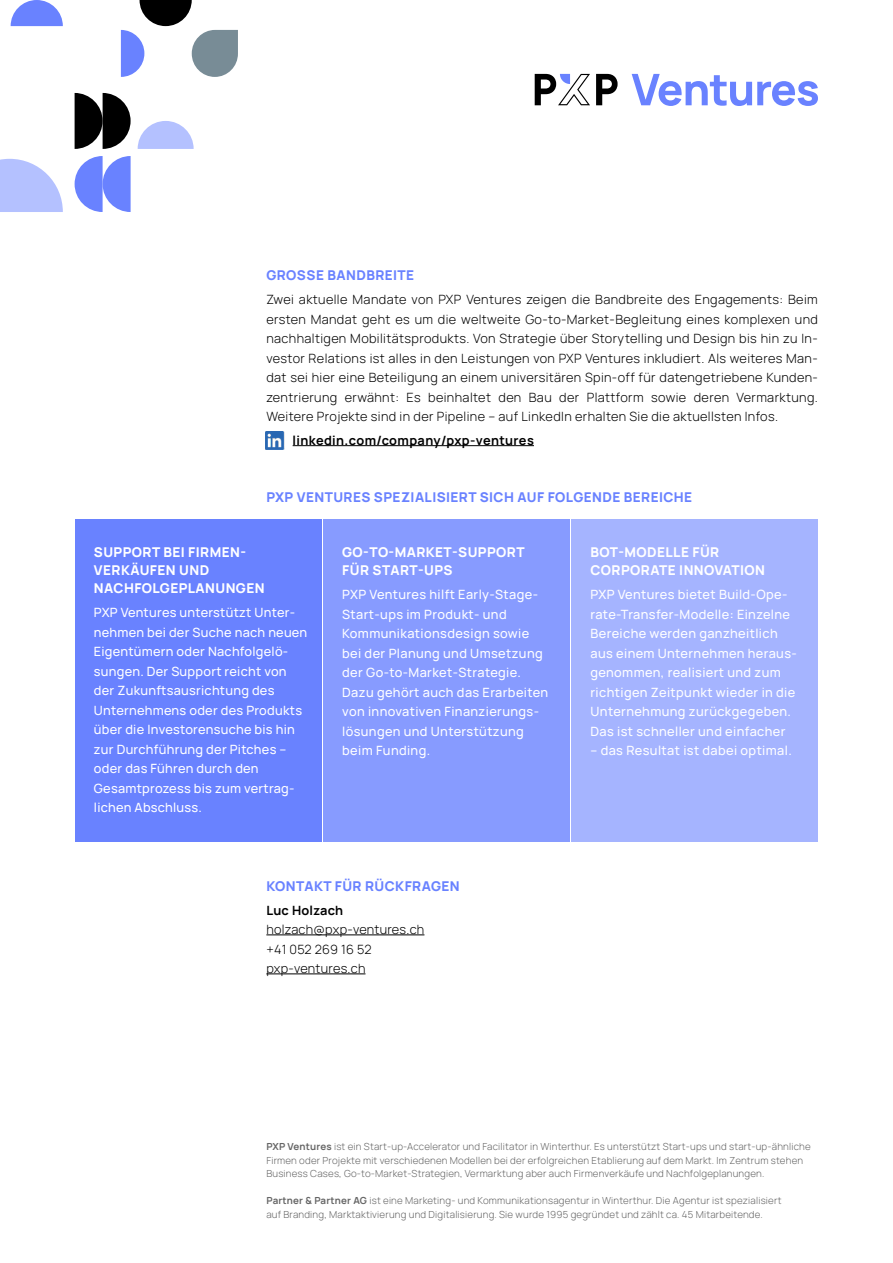
<style>
.page{position:relative;width:893px;height:1263px;background:#fff}
.page>*{position:absolute;margin:0;border:0;box-sizing:border-box;transform-origin:0 0}
.t1{font:800 13.5px/18px "Manrope";letter-spacing:.03em;color:#fff}
.t2{font:800 13.5px "Manrope";letter-spacing:.03em;color:#6982ff}
.t3{font:500 12.75px/19.5px "Manrope";letter-spacing:.03em;color:#fff}
.t4{font:300 12.75px/19.5px "Manrope";letter-spacing:.02em;color:#000;text-align:justify}
.t5{font:700 12.75px "Manrope";letter-spacing:.025em;color:#000}
.t6{font:300 9.75px/13.5px "Manrope";letter-spacing:.02em;color:#666}
.s1{font-weight:700}
</style>
<div class="page">
<hr style="left:293px;top:445px;width:241px;height:1px;background:#000">
<hr style="left:266px;top:935px;width:158px;height:1px;background:#000">
<hr style="left:266px;top:974px;width:99px;height:1px;background:#000">
<div style="left:75px;top:519px;width:246px;height:323px;background:#6982ff"></div>
<div style="left:323px;top:519px;width:246px;height:323px;background:#879bff"></div>
<div style="left:571px;top:519px;width:247px;height:323px;background:#a5b4ff"></div>
<svg style="left:11px;top:0;width:52px;height:26px"></svg>
<svg style="left:121px;top:0;width:117px;height:77px"></svg>
<svg style="left:138px;top:121px;width:56px;height:28px"></svg>
<svg style="left:0;top:159px;width:63px;height:53px"></svg>
<svg style="left:75px;top:93px;width:56px;height:56px"></svg>
<svg style="left:75px;top:156px;width:56px;height:56px"></svg>
<svg style="left:535px;top:74px;width:55px;height:31px"></svg>
<svg style="left:596px;top:74px;width:22px;height:31px"></svg>
<svg style="left:632px;top:74px;width:186px;height:32px"></svg>
<img style="left:266px;top:432px;width:18px;height:18px">
<p class="t2" style="left:266px;top:266px;width:149px">GROSSE BANDBREITE</p>
<p class="t4" style="left:266px;top:289px;width:553px">Zwei aktuelle Mandate von PXP Ventures zeigen die Bandbreite des Engagements: Beim ersten Mandat geht es um die weltweite Go-to-Market-Begleitung eines komplexen und nachhaltigen Mobilitätsprodukts. Von Strategie über Storytelling und Design bis hin zu In&shy;vestor Relations ist alles in den Leistungen von PXP Ventures inkludiert. Als weiteres Man&shy;dat sei hier eine Beteiligung an einem universitären Spin-off für datengetriebene Kunden&shy;zentrierung erwähnt: Es beinhaltet den Bau der Plattform sowie deren Vermarktung.<br>Weitere Projekte sind in der Pipeline – auf LinkedIn erhalten Sie die aktuellsten Infos.</p>
<p class="t5" style="left:293px;top:431px;width:243px">linkedin.com/company/pxp-ventures</p>
<p class="t2" style="left:266px;top:488px;width:427px">PXP VENTURES SPEZIALISIERT SICH AUF FOLGENDE BEREICHE</p>
<p class="t1" style="left:94px;top:543px;width:172px">SUPPORT BEI FIRMEN-<br>VERKÄUFEN UND<br>NACHFOLGEPLANUNGEN</p>
<p class="t3" style="left:94px;top:602px;width:215px">PXP Ventures unterstützt Unter&shy;nehmen bei der Suche nach neuen<br>Eigentümern oder Nachfolgelö&shy;sungen. Der Support reicht von der Zukunftsausrichtung des<br>Unternehmens oder des Produkts über die Investorensuche bis hin zur Durchführung der Pitches – oder das Führen durch den<br>Gesamtprozess bis zum vertrag&shy;lichen Abschluss.</p>
<p class="t1" style="left:342px;top:543px;width:184px">GO-TO-MARKET-SUPPORT<br>FÜR START-UPS</p>
<p class="t3" style="left:342px;top:584px;width:207px">PXP Ventures hilft Early-Stage-<br>Start-ups im Produkt- und<br>Kommunikationsdesign sowie bei der Planung und Umsetzung der Go-to-Market-Strategie.<br>Dazu gehört auch das Erarbeiten von innovativen Finanzierungs&shy;lösungen und Unterstützung beim Funding.</p>
<p class="t2" style="left:266px;top:876px;width:195px">KONTAKT FÜR RÜCKFRAGEN</p>
<p class="t5" style="left:266px;top:901px;width:78px">Luc Holzach</p>
<p class="t4" style="left:266px;top:919px;width:159px;text-align:left">holzach@pxp-ventures.ch +41 052 269 16 52 pxp-ventures.ch</p>
<p class="t1" style="left:590px;top:543px;width:176px">BOT-MODELLE FÜR<br>CORPORATE INNOVATION</p>
<p class="t3" style="left:590px;top:584px;width:208px">PXP Ventures bietet Build-Ope&shy;rate-Transfer-Modelle: Einzelne<br>Bereiche werden ganzheitlich aus einem Unternehmen heraus&shy;genommen, realisiert und zum richtigen Zeitpunkt wieder in die<br>Unternehmung zurückgegeben.<br>Das ist schneller und einfacher</p>
<p class="t3" style="left:590px;top:740px;width:203px">– das Resultat ist dabei optimal.</p>
<p class="t6" style="left:266px;top:1139px;width:546px"><span class="s1">PXP Ventures</span> ist ein Start-up-Accelerator und Facilitator in Winterthur. Es unterstützt Start-ups und start-up-ähnliche<br>Firmen oder Projekte mit verschiedenen Modellen bei der erfolgreichen Etablierung auf dem Markt. Im Zentrum stehen<br>Business Cases, Go-to-Market-Strategien, Vermarktung aber auch Firmenverkäufe und Nachfolgeplanungen.</p>
<p class="t6" style="left:266px;top:1193px;width:517px"><span class="s1">Partner &amp; Partner AG</span> ist eine Marketing- und Kommunikationsagentur in Winterthur. Die Agentur ist spezialisiert auf Branding, Marktaktivierung und Digitalisierung. Sie wurde 1995 gegründet und zählt ca. 45 Mitarbeitende.</p>
</div>
